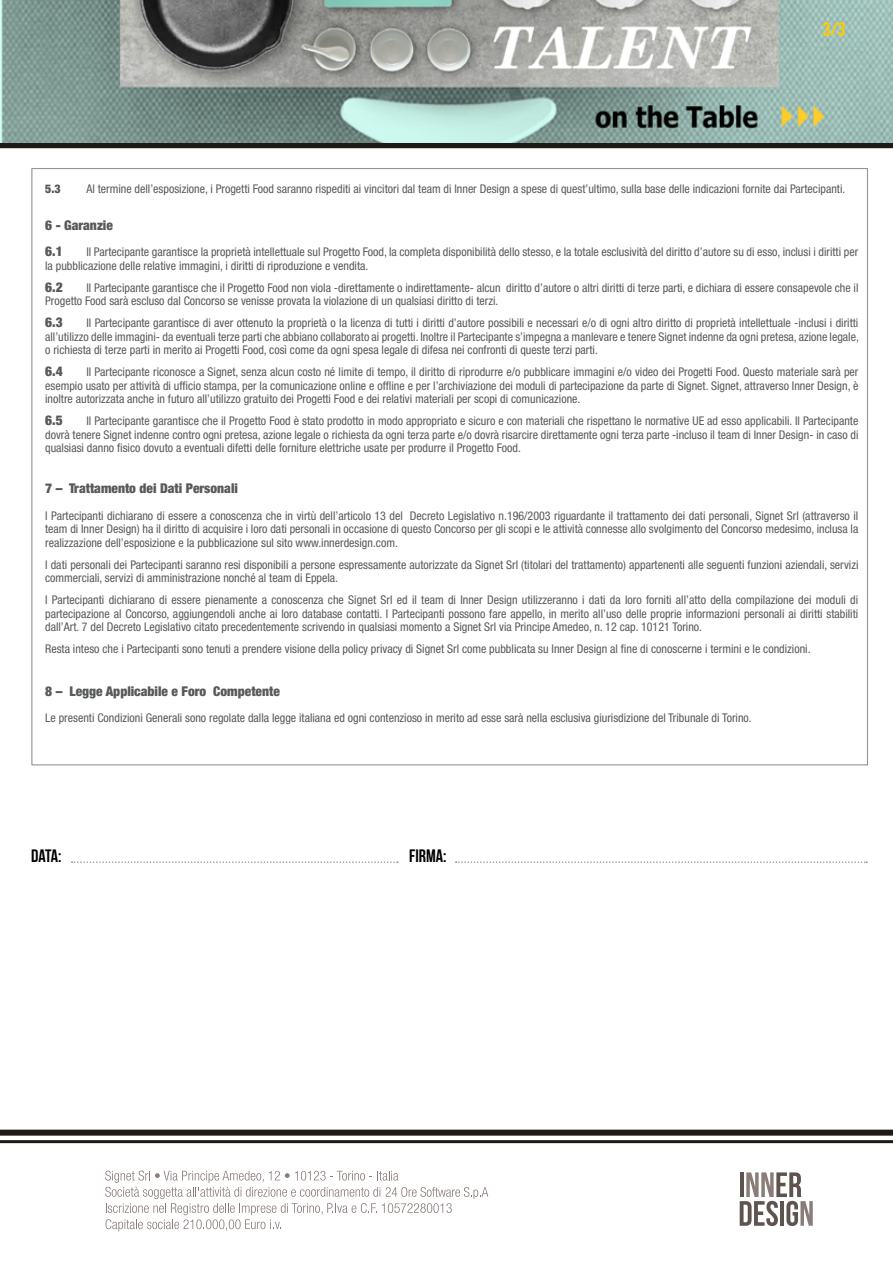
<style>
.page{position:relative;width:893px;height:1263px;background:#fff}
.page>*{position:absolute;margin:0;border:0;box-sizing:border-box;transform-origin:0 0}
.t1{font:19.5px "Bebas Neue";color:#fc0}
.t2{font:18px "Bebas Neue";color:#000}
.t3{font:900 condensed 13.5px/26.2px "Helvetica Neue";color:#58595b}
.t4{font:condensed 12px/13.5px "Helvetica Neue";color:#58595b;text-align:justify}
.t5{font:900 condensed 12px "Helvetica Neue";color:#58595b}
</style>
<div class="page">
<hr style="left:0;top:1140px;width:893px;height:3px;background:#201a17">
<div style="left:0;top:1130px;width:893px;height:6px;background:#201a17"></div>
<svg style="left:740px;top:1172px;width:73px;height:54px"></svg>
<svg style="left:105px;top:1170px;width:383px;height:61px"></svg>
<div style="left:0;top:142px;width:893px;height:6px;background:#201a17"></div>
<img style="left:0;top:0;width:893px;height:142px">
<svg style="left:72px;top:861px;width:326px;height:2px"></svg>
<svg style="left:456px;top:861px;width:411px;height:2px"></svg>
<h1 class="t1" style="left:823px;top:18px;width:24px">3/3</h1>
<p class="t5" style="left:45px;top:182px;width:17px">5.3</p>
<p class="t4" style="left:86px;top:182px;width:760px">Al termine dell’esposizione, i Progetti Food saranno rispediti ai vincitori dal team di Inner Design a spese di quest’ultimo, sulla base delle indicazioni fornite dai Partecipanti.</p>
<p class="t3" style="left:45px;top:212px;width:69px">6 - Garanzie<br>6.1</p>
<p class="t4" style="left:45px;top:245px;width:814px;text-indent:41px">Il Partecipante garantisce la proprietà intellettuale sul Progetto Food, la completa disponibilità dello stesso, e la totale esclusività del diritto d’autore su di esso, inclusi i diritti per la pubblicazione delle relative immagini, i diritti di riproduzione e vendita.</p>
<p class="t3" style="left:45px;top:274px;width:19px">6.2</p>
<p class="t4" style="left:45px;top:281px;width:815px;text-indent:41px">Il Partecipante garantisce che il Progetto Food non viola -direttamente o indirettamente- alcun diritto d’autore o altri diritti di terze parti, e dichiara di essere consapevole che il<br>Progetto Food sarà escluso dal Concorso se venisse provata la violazione di un qualsiasi diritto di terzi.</p>
<p class="t3" style="left:45px;top:309px;width:19px">6.3</p>
<p class="t4" style="left:45px;top:316px;width:815px;text-indent:41px">Il Partecipante garantisce di aver ottenuto la proprietà o la licenza di tutti i diritti d’autore possibili e necessari e/o di ogni altro diritto di proprietà intellettuale -inclusi i diritti all’utilizzo delle immagini- da eventuali terze parti che abbiano collaborato ai progetti. Inoltre il Partecipante s’impegna a manlevare e tenere Signet indenne da ogni pretesa, azione legale, o richiesta di terze parti in merito ai Progetti Food, così come da ogni spesa legale di difesa nei confronti di queste terzi parti.</p>
<p class="t3" style="left:45px;top:358px;width:19px">6.4</p>
<p class="t4" style="left:45px;top:365px;width:815px;text-indent:41px">Il Partecipante riconosce a Signet, senza alcun costo né limite di tempo, il diritto di riprodurre e/o pubblicare immagini e/o video dei Progetti Food. Questo materiale sarà per esempio usato per attività di ufficio stampa, per la comunicazione online e offline e per l’archiviazione dei moduli di partecipazione da parte di Signet. Signet, attraverso Inner Design, è inoltre autorizzata anche in futuro all’utilizzo gratuito dei Progetti Food e dei relativi materiali per scopi di comunicazione.</p>
<p class="t3" style="left:45px;top:407px;width:19px">6.5</p>
<p class="t4" style="left:45px;top:414px;width:815px;text-indent:41px">Il Partecipante garantisce che il Progetto Food è stato prodotto in modo appropriato e sicuro e con materiali che rispettano le normative UE ad esso applicabili. Il Partecipante dovrà tenere Signet indenne contro ogni pretesa, azione legale o richiesta da ogni terza parte e/o dovrà risarcire direttamente ogni terza parte -incluso il team di Inner Design- in caso di qualsiasi danno fisico dovuto a eventuali difetti delle forniture elettriche usate per produrre il Progetto Food.</p>
<p class="t3" style="left:45px;top:475px;width:194px">7 – Trattamento dei Dati Personali</p>
<p class="t4" style="left:45px;top:509px;width:815px">I Partecipanti dichiarano di essere a conoscenza che in virtù dell’articolo 13 del Decreto Legislativo n.196/2003 riguardante il trattamento dei dati personali, Signet Srl (attraverso il team di Inner Design) ha il diritto di acquisire i loro dati personali in occasione di questo Concorso per gli scopi e le attività connesse allo svolgimento del Concorso medesimo, inclusa la realizzazione dell’esposizione e la pubblicazione sul sito www.innerdesign.com.</p>
<p class="t4" style="left:45px;top:558px;width:815px">I dati personali dei Partecipanti saranno resi disponibili a persone espressamente autorizzate da Signet Srl (titolari del trattamento) appartenenti alle seguenti funzioni aziendali, servizi commerciali, servizi di amministrazione nonché al team di Eppela.</p>
<p class="t4" style="left:45px;top:593px;width:815px">I Partecipanti dichiarano di essere pienamente a conoscenza che Signet Srl ed il team di Inner Design utilizzeranno i dati da loro forniti all’atto della compilazione dei moduli di partecipazione al Concorso, aggiungendoli anche ai loro database contatti. I Partecipanti possono fare appello, in merito all’uso delle proprie informazioni personali ai diritti stabiliti dall’Art. 7 del Decreto Legislativo citato precedentemente scrivendo in qualsiasi momento a Signet Srl via Principe Amedeo, n. 12 cap. 10121 Torino.</p>
<p class="t4" style="left:45px;top:642px;width:767px">Resta inteso che i Partecipanti sono tenuti a prendere visione della policy privacy di Signet Srl come pubblicata su Inner Design al fine di conoscerne i termini e le condizioni.</p>
<p class="t3" style="left:45px;top:677px;width:236px">8 – Legge Applicabile e Foro Competente</p>
<p class="t4" style="left:45px;top:711px;width:708px">Le presenti Condizioni Generali sono regolate dalla legge italiana ed ogni contenzioso in merito ad esse sarà nella esclusiva giurisdizione del Tribunale di Torino.</p>
<h2 class="t2" style="left:31px;top:846px;width:32px">DATA:</h2>
<h2 class="t2" style="left:409px;top:846px;width:39px">FIRMA:</h2>
</div>
